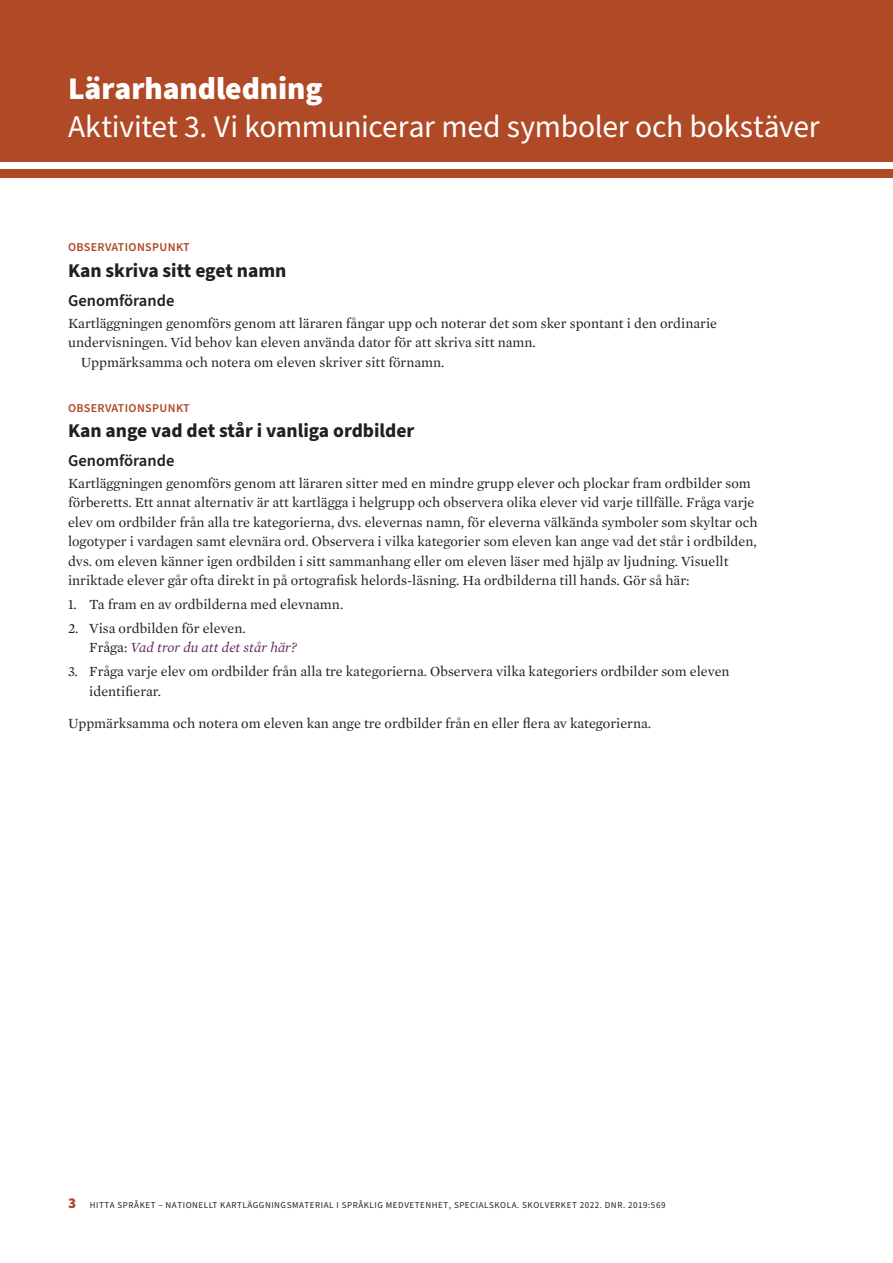
<style>
.page{position:relative;width:893px;height:1263px;background:#fff}
.page>*{position:absolute;margin:0;border:0;box-sizing:border-box;transform-origin:0 0}
.t1{font:31.5px "Source Sans Pro";letter-spacing:-.005em;color:#fff}
.t2{font:900 31.5px "Source Sans Pro";color:#fff}
.t3{font:700 19.5px "Source Sans Pro";color:#231f20}
.t4{font:600 16.5px "Source Sans Pro";color:#231f20}
.bröd{font:14.25px/19.5px "Mercury Text G1";color:#231f20}
.bröd_avstånd_före{font:14.25px "Mercury Text G1";color:#231f20}
.bröd_indrag{font:14.25px "Mercury Text G1";color:#231f20}
.liten_versalrubrik{font:600 12px "Source Sans Pro";letter-spacing:.03em;color:#b04926}
.t5{font:9px "Source Sans Pro";letter-spacing:.06em;color:#231f20}
.s1{font-style:italic;color:#66285e}
.s2{font-weight:900;font-size:15px;color:#b04926}
</style>
<div class="page">
<div style="left:0;top:0;width:893px;height:162px;background:#b04926"></div>
<div style="left:0;top:169px;width:893px;height:9px;background:#b04926"></div>
<h1 class="t2" style="left:68px;top:67px;width:256px">Lärarhandledning</h1>
<h1 class="t1" style="left:68px;top:105px;width:753px">Aktivitet 3. Vi kommunicerar med symboler och bokstäver</h1>
<h3 class="liten_versalrubrik" style="left:68px;top:239px;width:123px">OBSERVATIONSPUNKT</h3>
<h2 class="t3" style="left:68px;top:257px;width:220px">Kan skriva sitt eget namn</h2>
<h3 class="t4" style="left:68px;top:290px;width:108px">Genomförande</h3>
<p class="bröd" style="left:68px;top:313px;width:650px">Kartläggningen genomförs genom att läraren fångar upp och noterar det som sker spontant i den ordinarie undervisningen. Vid behov kan eleven använda dator för att skriva sitt namn.</p>
<p class="bröd_indrag" style="left:81px;top:352px;width:365px">Uppmärksamma och notera om eleven skriver sitt förnamn.</p>
<h3 class="liten_versalrubrik" style="left:68px;top:400px;width:123px">OBSERVATIONSPUNKT</h3>
<h2 class="t3" style="left:68px;top:417px;width:348px">Kan ange vad det står i vanliga ordbilder</h2>
<h3 class="t4" style="left:68px;top:450px;width:108px">Genomförande</h3>
<p class="bröd" style="left:68px;top:473px;width:691px">Kartläggningen genomförs genom att läraren sitter med en mindre grupp elever och plockar fram ordbilder som förberetts. Ett annat alternativ är att kartlägga i helgrupp och observera olika elever vid varje tillfälle. Fråga varje elev om ordbilder från alla tre kategorierna, dvs. elevernas namn, för eleverna välkända symboler som skyltar och logotyper i vardagen samt elevnära ord. Observera i vilka kategorier som eleven kan ange vad det står i ordbilden, dvs. om eleven känner igen ordbilden i sitt sammanhang eller om eleven läser med hjälp av ljudning. Visuellt inriktade elever går ofta direkt in på ortografisk helords-läsning. Ha ordbilderna till hands. Gör så här:</p>
<p class="bröd" style="left:68px;top:594px;width:277px">1. Ta fram en av ordbilderna med elevnamn.</p>
<p class="bröd" style="left:89px;top:618px;width:209px;text-indent:-21px">2. Visa ordbilden för eleven.<br>Fråga: <span class="s1">Vad tror du att det står här?</span></p>
<p class="bröd" style="left:89px;top:661px;width:642px;text-indent:-21px">3. Fråga varje elev om ordbilder från alla tre kategorierna. Observera vilka kategoriers ordbilder som eleven identifierar.</p>
<p class="bröd_avstånd_före" style="left:68px;top:713px;width:585px">Uppmärksamma och notera om eleven kan ange tre ordbilder från en eller flera av kategorierna.</p>
<p class="t5" style="left:68px;top:1199px;width:599px"><span class="s2">3</span> HITTA SPRÅKET – NATIONELLT KARTLÄGGNINGSMATERIAL I SPRÅKLIG MEDVETENHET, SPECIALSKOLA. SKOLVERKET 2022. DNR. 2019:569</p>
</div>
